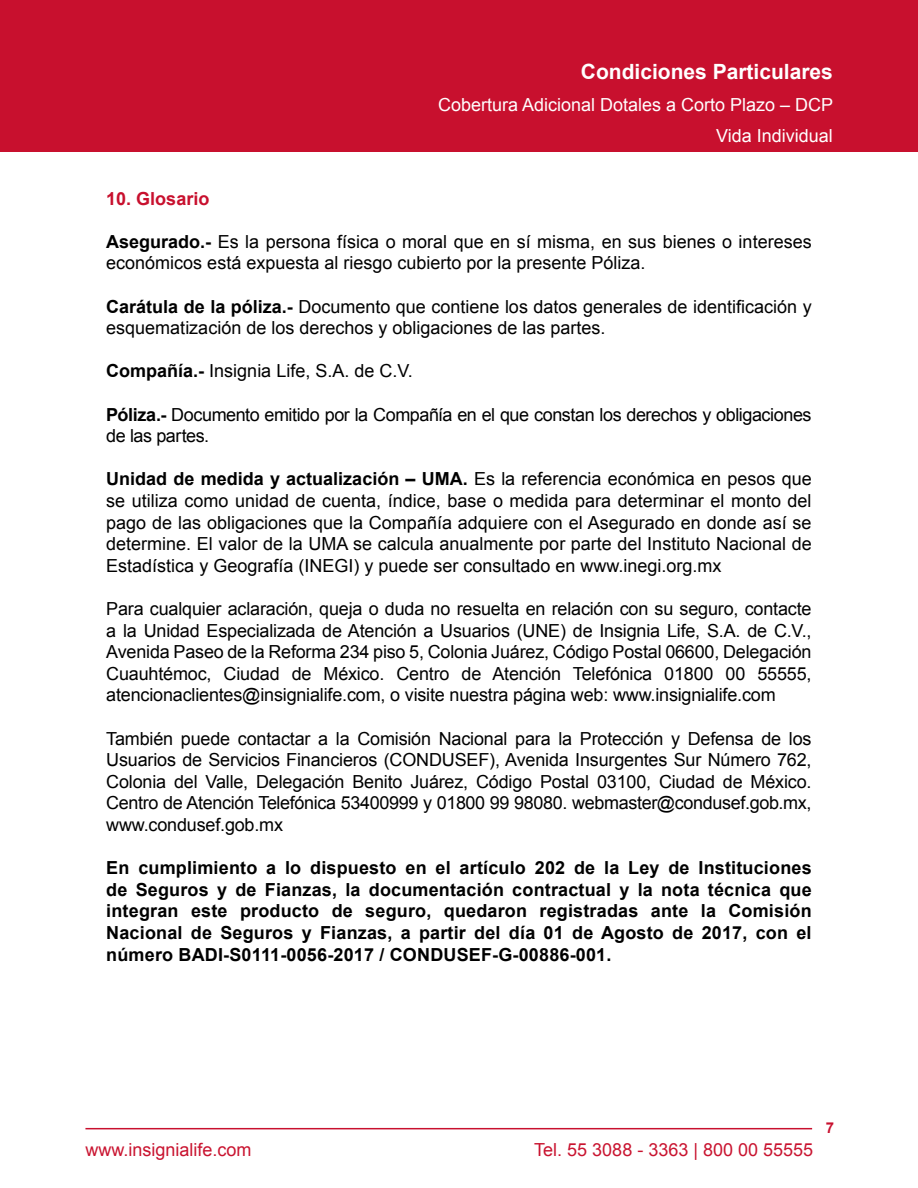
<style>
.page{position:relative;width:918px;height:1188px;background:#fff}
.page>*{position:absolute;margin:0;border:0;box-sizing:border-box;transform-origin:0 0}
.t1{font:700 21px "Arial";color:#fff}
.t2{font:18px/21.6px "Arial";color:#000;text-align:justify}
.t3{font:700 18px/21.6px "Arial";letter-spacing:.01em;color:#000;text-align:justify}
.t4{font:18px/21.6px "Arial";letter-spacing:-.025em;color:#000}
.t5{font:18px/31px "Arial";color:#fff;text-align:right}
.t6{font:18px "Arial";color:#c91430}
.t7{font:700 18px "Arial";color:#c8102e}
.t8{font:700 15px "Arial";color:#c8102e}
.s1{font-weight:700}
</style>
<div class="page">
<div style="left:0;top:0;width:918px;height:152px;background:#c8102e"></div>
<hr style="left:85px;top:1128px;width:727px;height:1px;background:#c8102e">
<p class="t1" style="left:581px;top:58px;width:254px">Condiciones Particulares</p>
<p class="t5" style="left:438px;top:89px;width:397px">Cobertura Adicional Dotales a Corto Plazo – DCP<br>Vida Individual</p>
<p class="t7" style="left:106px;top:187px;width:105px">10. Glosario</p>
<p class="t2" style="left:106px;top:231px;width:707px"><span class="s1">Asegurado.-</span> Es la persona física o moral que en sí misma, en sus bienes o intereses económicos está expuesta al riesgo cubierto por la presente Póliza.</p>
<p class="t2" style="left:106px;top:296px;width:707px"><span class="s1">Carátula de la póliza.-</span> Documento que contiene los datos generales de identificación y esquematización de los derechos y obligaciones de las partes.</p>
<p class="t2" style="left:106px;top:360px;width:308px"><span class="s1">Compañía.-</span> Insignia Life, S.A. de C.V.</p>
<p class="t4" style="left:106px;top:404px;width:707px"><span class="s1">Póliza.-</span> Documento emitido por la Compañía en el que constan los derechos y obligaciones de las partes.</p>
<p class="t2" style="left:106px;top:468px;width:707px"><span class="s1">Unidad de medida y actualización – UMA.</span> Es la referencia económica en pesos que se utiliza como unidad de cuenta, índice, base o medida para determinar el monto del pago de las obligaciones que la Compañía adquiere con el Asegurado en donde así se determine. El valor de la UMA se calcula anualmente por parte del Instituto Nacional de Estadística y Geografía (INEGI) y puede ser consultado en www.inegi.org.mx</p>
<p class="t2" style="left:106px;top:598px;width:707px">Para cualquier aclaración, queja o duda no resuelta en relación con su seguro, contacte a la Unidad Especializada de Atención a Usuarios (UNE) de Insignia Life, S.A. de C.V., Avenida Paseo de la Reforma 234 piso 5, Colonia Juárez, Código Postal 06600, Delegación Cuauhtémoc, Ciudad de México. Centro de Atención Telefónica 01800 00 55555, atencionaclientes@insignialife.com, o visite nuestra página web: www.insignialife.com</p>
<p class="t2" style="left:106px;top:728px;width:707px">También puede contactar a la Comisión Nacional para la Protección y Defensa de los Usuarios de Servicios Financieros (CONDUSEF), Avenida Insurgentes Sur Número 762, Colonia del Valle, Delegación Benito Juárez, Código Postal 03100, Ciudad de México.<br>Centro de Atención Telefónica 53400999 y 01800 99 98080. webmaster@condusef.gob.mx, www.condusef.gob.mx</p>
<p class="t3" style="left:106px;top:858px;width:707px">En cumplimiento a lo dispuesto en el artículo 202 de la Ley de Instituciones de Seguros y de Fianzas, la documentación contractual y la nota técnica que integran este producto de seguro, quedaron registradas ante la Comisión Nacional de Seguros y Fianzas, a partir del día 01 de Agosto de 2017, con el número BADI-S0111-0056-2017 / CONDUSEF-G-00886-001.</p>
<p class="t6" style="left:85px;top:1138px;width:168px">www.insignialife.com</p>
<p class="t6" style="left:534px;top:1138px;width:280px">Tel. 55 3088 - 3363 | 800 00 55555</p>
<p class="t8" style="left:826px;top:1118px;width:10px">7</p>
</div>
